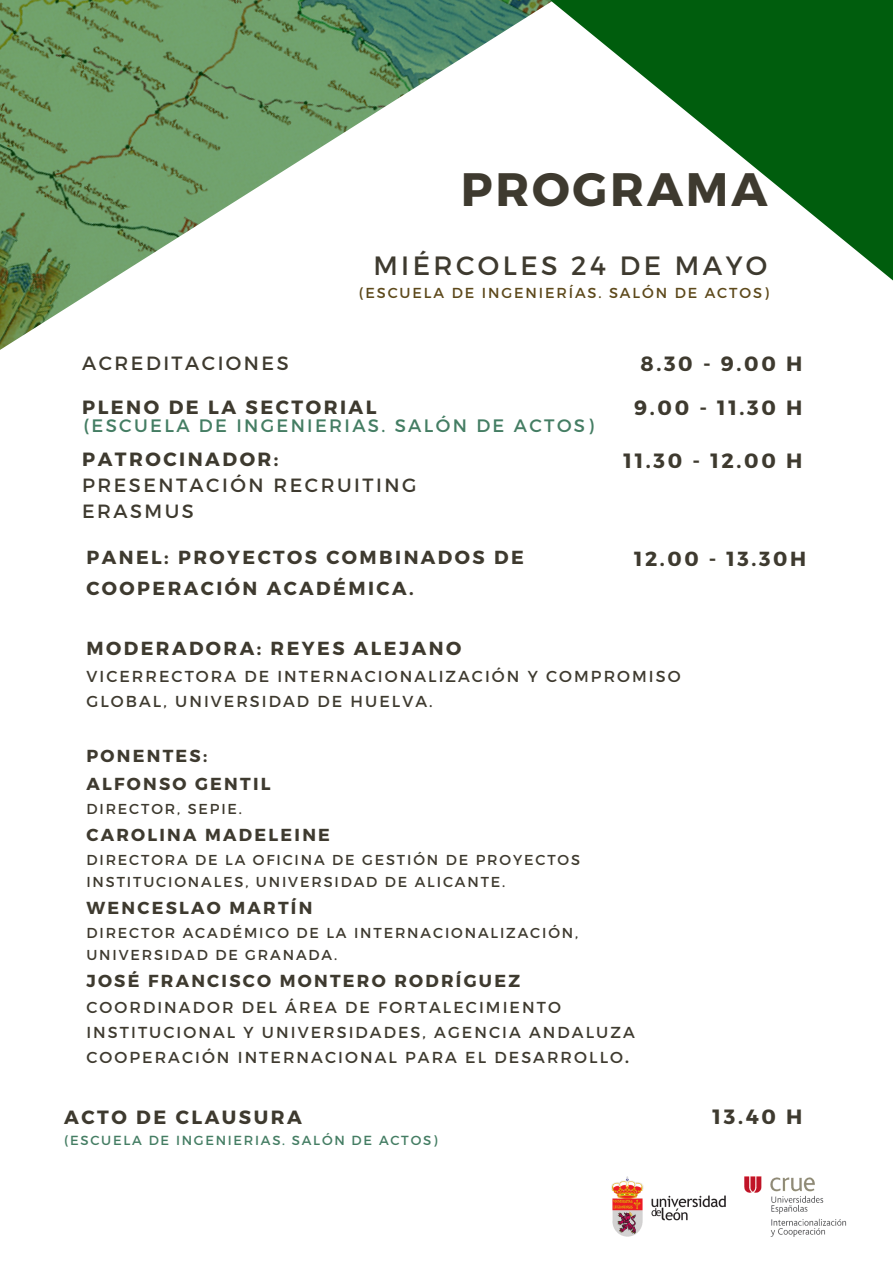
<style>
.page{position:relative;width:893px;height:1264px;background:#fff}
.page>*{position:absolute;margin:0;border:0;box-sizing:border-box;transform-origin:0 0}
.t1{font:700 46.8px "Montserrat";letter-spacing:.06em;color:#3e3a2f}
.t2{font:26.4px "Montserrat";letter-spacing:.13em;color:#3e3a2f}
.t3{font:700 20.7px "Montserrat";letter-spacing:.13em;color:#3e3a2f}
.t4{font:700 20.4px "Montserrat";letter-spacing:.13em;color:#3e3a2f}
.t5{font:19.2px/25.8px "Montserrat";letter-spacing:.13em;color:#3e3a2f}
.t6{font:700 19.2px "Montserrat";letter-spacing:.13em;color:#3e3a2f}
.t7{font:700 18.9px/30.3px "Montserrat";letter-spacing:.13em;color:#3e3a2f}
.t8{font:18px "Montserrat";letter-spacing:.13em;color:#447d63}
.t9{font:700 17.4px "Montserrat";letter-spacing:.13em;color:#3e3a2f}
.t10{font:15.9px/24.8px "Montserrat";letter-spacing:.13em;color:#3e3a2f}
.t11{font:14.4px/22.5px "Montserrat";letter-spacing:.13em;color:#3e3a2f}
.t12{font:14.4px "Montserrat";letter-spacing:.13em;color:#5d491b}
.t13{font:13.2px "Montserrat";letter-spacing:.13em;color:#447d63}
.s1{font-weight:700}
</style>
<div class="page">
<img style="left:0;top:0;width:353px;height:350px">
<svg style="left:353px;top:0;width:539px;height:280px"></svg>
<img style="left:611px;top:1176px;width:236px;height:61px">
<p class="t1" style="left:460px;top:159px;width:308px">PROGRAMA</p>
<p class="t2" style="left:373px;top:249px;width:395px">MIÉRCOLES 24 DE MAYO</p>
<p class="t12" style="left:359px;top:283px;width:411px">(ESCUELA DE INGENIERÍAS. SALÓN DE ACTOS)</p>
<p class="t5" style="left:82px;top:350px;width:208px">ACREDITACIONES</p>
<p class="t3" style="left:640px;top:350px;width:163px">8.30 - 9.00 H</p>
<p class="t6" style="left:82px;top:395px;width:296px">PLENO DE LA SECTORIAL</p>
<p class="t3" style="left:634px;top:394px;width:170px">9.00 - 11.30 H</p>
<p class="t5" style="left:82px;top:445px;width:336px"><span class="s1">PATROCINADOR:<br></span>PRESENTACIÓN RECRUITING<br>ERASMUS</p>
<p class="t3" style="left:623px;top:447px;width:180px">11.30 - 12.00 H</p>
<p class="t8" style="left:84px;top:414px;width:511px">(ESCUELA DE INGENIERIAS. SALÓN DE ACTOS)</p>
<p class="t7" style="left:86px;top:541px;width:439px">PANEL: PROYECTOS COMBINADOS DE<br>COOPERACIÓN ACADÉMICA.</p>
<p class="t4" style="left:634px;top:546px;width:174px">12.00 - 13.30H</p>
<p class="t7" style="left:86px;top:632px;width:376px">MODERADORA: REYES ALEJANO</p>
<p class="t10" style="left:86px;top:663px;width:595px">VICERRECTORA DE INTERNACIONALIZACIÓN Y COMPROMISO<br>GLOBAL, UNIVERSIDAD DE HUELVA.</p>
<p class="t9" style="left:86px;top:744px;width:122px">PONENTES:</p>
<p class="t9" style="left:86px;top:773px;width:186px">ALFONSO GENTIL</p>
<p class="t11" style="left:86px;top:797px;width:157px">DIRECTOR, SEPIE.</p>
<p class="t9" style="left:86px;top:823px;width:245px">CAROLINA MADELEINE</p>
<p class="t11" style="left:86px;top:847px;width:495px">DIRECTORA DE LA OFICINA DE GESTIÓN DE PROYECTOS<br>INSTITUCIONALES, UNIVERSIDAD DE ALICANTE.</p>
<p class="t9" style="left:86px;top:896px;width:227px">WENCESLAO MARTÍN</p>
<p class="t11" style="left:86px;top:920px;width:493px">DIRECTOR ACADÉMICO DE LA INTERNACIONALIZACIÓN,<br>UNIVERSIDAD DE GRANADA.</p>
<p class="t9" style="left:86px;top:969px;width:435px">JOSÉ FRANCISCO MONTERO RODRÍGUEZ</p>
<p class="t10" style="left:86px;top:994px;width:550px">COORDINADOR DEL ÁREA DE FORTALECIMIENTO<br>INSTITUCIONAL Y UNIVERSIDADES, AGENCIA ANDALUZA<br>COOPERACIÓN INTERNACIONAL PARA EL DESARROLLO<span class="s1">.</span></p>
<p class="t6" style="left:64px;top:1104px;width:239px">ACTO DE CLAUSURA</p>
<p class="t13" style="left:64px;top:1132px;width:375px">(ESCUELA DE INGENIERIAS. SALÓN DE ACTOS)</p>
<p class="t3" style="left:712px;top:1102px;width:91px">13.40 H</p>
</div>
